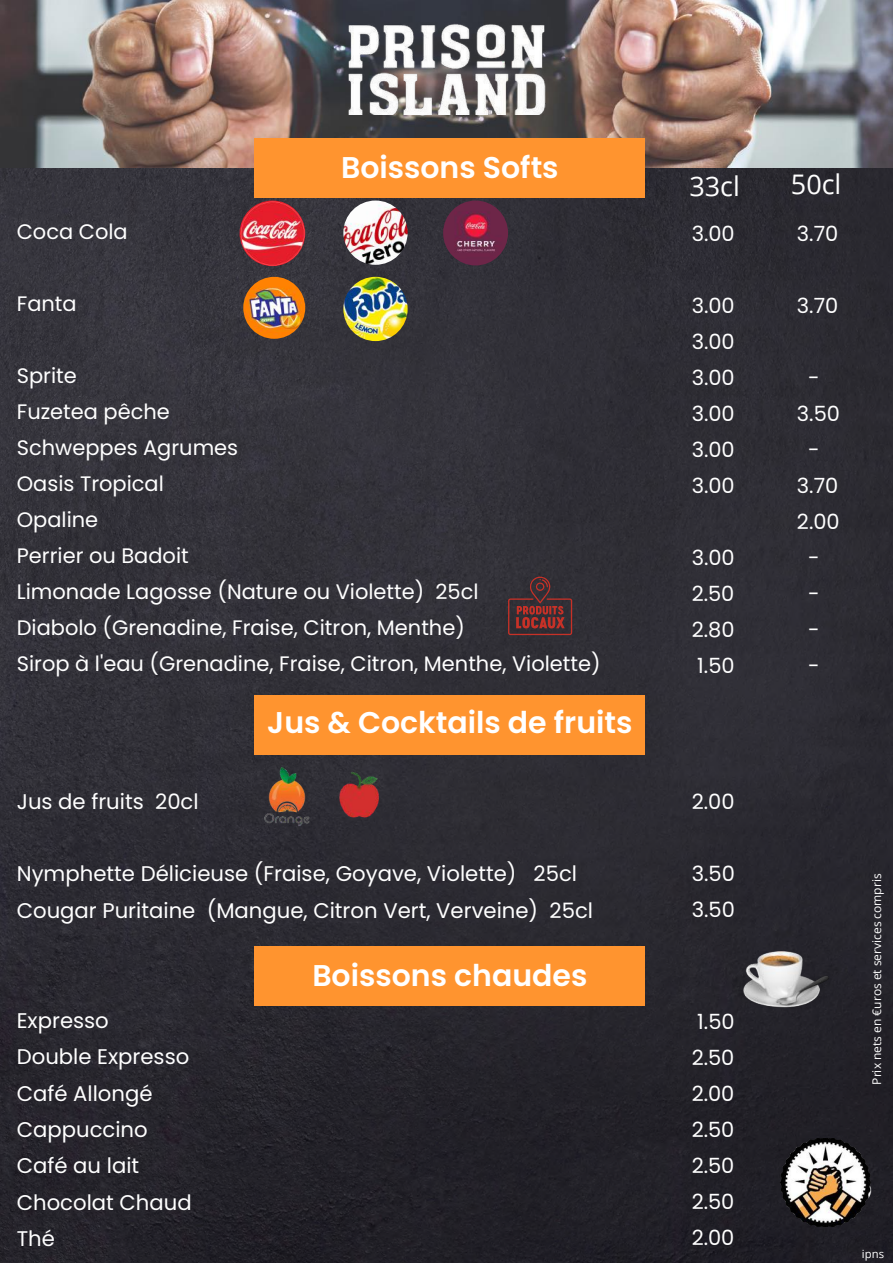
<style>
.page{position:relative;width:893px;height:1264px;background:#fff}
.page>*{position:absolute;margin:0;border:0;box-sizing:border-box;transform-origin:0 0}
.t1{font:600 30px "Poppins";color:#fff}
.t2{font:27px "Open Sans";color:#fff}
.t3{font:21.15px/36.3px "Poppins";color:#fff}
.t4{font:21px/36px "Poppins";color:#fff;text-align:justify}
.t5{font:12px "Open Sans";color:#fff}
.t6{font:11.25px "Open Sans";color:#fff}
</style>
<div class="page">
<img style="left:0;top:167px;width:892px;height:1095px">
<img style="left:0;top:0;width:892px;height:167px">
<img style="left:211px;top:741px;width:149px;height:106px">
<img style="left:329px;top:764px;width:60px;height:60px">
<img style="left:776px;top:1138px;width:98px;height:88px">
<svg style="left:508px;top:576px;width:64px;height:59px;background:#542f32"></svg>
<img style="left:320px;top:20px;width:260px;height:94px">
<div style="left:255px;top:946px;width:389px;height:60px;background:#ff942f"></div>
<div style="left:255px;top:138px;width:389px;height:60px;background:#ff942f"></div>
<div style="left:255px;top:695px;width:389px;height:59px;background:#ff942f"></div>
<img style="left:243px;top:277px;width:62px;height:62px;border-radius:50%">
<img style="left:239px;top:200px;width:66px;height:66px;border-radius:50%">
<img style="left:343px;top:200px;width:64px;height:65px;border-radius:50%">
<img style="left:443px;top:200px;width:65px;height:65px;border-radius:50%">
<img style="left:343px;top:277px;width:64px;height:64px;border-radius:50%">
<img style="left:729px;top:951px;width:106px;height:57px">
<p class="t4" style="left:17px;top:214px;width:112px">Coca Cola</p>
<p class="t4" style="left:17px;top:286px;width:61px">Fanta</p>
<h1 class="t1" style="left:341px;top:146px;width:219px">Boissons Softs</h1>
<p class="t4" style="left:17px;top:358px;width:585px;text-align:left">Sprite<br>Fuzetea pêche<br>Schweppes Agrumes<br>Oasis Tropical<br>Opaline<br>Perrier ou Badoit<br>Limonade Lagosse (Nature ou Violette) 25cl<br>Diabolo (Grenadine, Fraise, Citron, Menthe)<br>Sirop à l'eau (Grenadine, Fraise, Citron, Menthe, Violette)</p>
<p class="t3" style="left:17px;top:783px;width:183px">Jus de fruits 20cl</p>
<h1 class="t1" style="left:267px;top:701px;width:366px">Jus &amp; Cocktails de fruits</h1>
<p class="t3" style="left:17px;top:855px;width:577px">Nymphette Délicieuse (Fraise, Goyave, Violette) 25cl<br>Cougar Puritaine (Mangue, Citron Vert, Verveine) 25cl</p>
<h1 class="t1" style="left:312px;top:954px;width:276px">Boissons chaudes</h1>
<p class="t2" style="left:689px;top:167px;width:52px">33cl</p>
<p class="t2" style="left:790px;top:165px;width:52px">50cl</p>
<p class="t4" style="left:796px;top:215px;width:43px">3.70</p>
<p class="t4" style="left:691px;top:215px;width:45px">3.00</p>
<p class="t4" style="left:691px;top:287px;width:45px">3.00<br>3.00<br>3.00<br>3.00<br>3.00<br>3.00</p>
<p class="t4" style="left:691px;top:539px;width:45px">3.00<br>2.50<br>2.80<br>1.50</p>
<p class="t4" style="left:691px;top:784px;width:44px">2.00</p>
<p class="t4" style="left:691px;top:855px;width:45px">3.50<br>3.50</p>
<p class="t4" style="left:796px;top:287px;width:43px">3.70</p>
<p class="t4" style="left:796px;top:359px;width:45px;text-align:center">-<br>3.50 -<br>3.70<br>2.00 -<br>-<br>-<br>-</p>
<p class="t3" style="left:17px;top:1002px;width:176px">Expresso<br>Double Expresso<br>Café Allongé<br>Cappuccino<br>Café au lait<br>Chocolat Chaud<br>Thé</p>
<p class="t4" style="left:691px;top:1003px;width:44px">1.50<br>2.50<br>2.00<br>2.50<br>2.50<br>2.50<br>2.00</p>
<p class="t5" style="left:868px;top:1084px;width:212px;rotate:-90deg">Prix nets en €uros et services compris</p>
<p class="t6" style="left:861px;top:1245px;width:24px">ipns</p>
</div>
